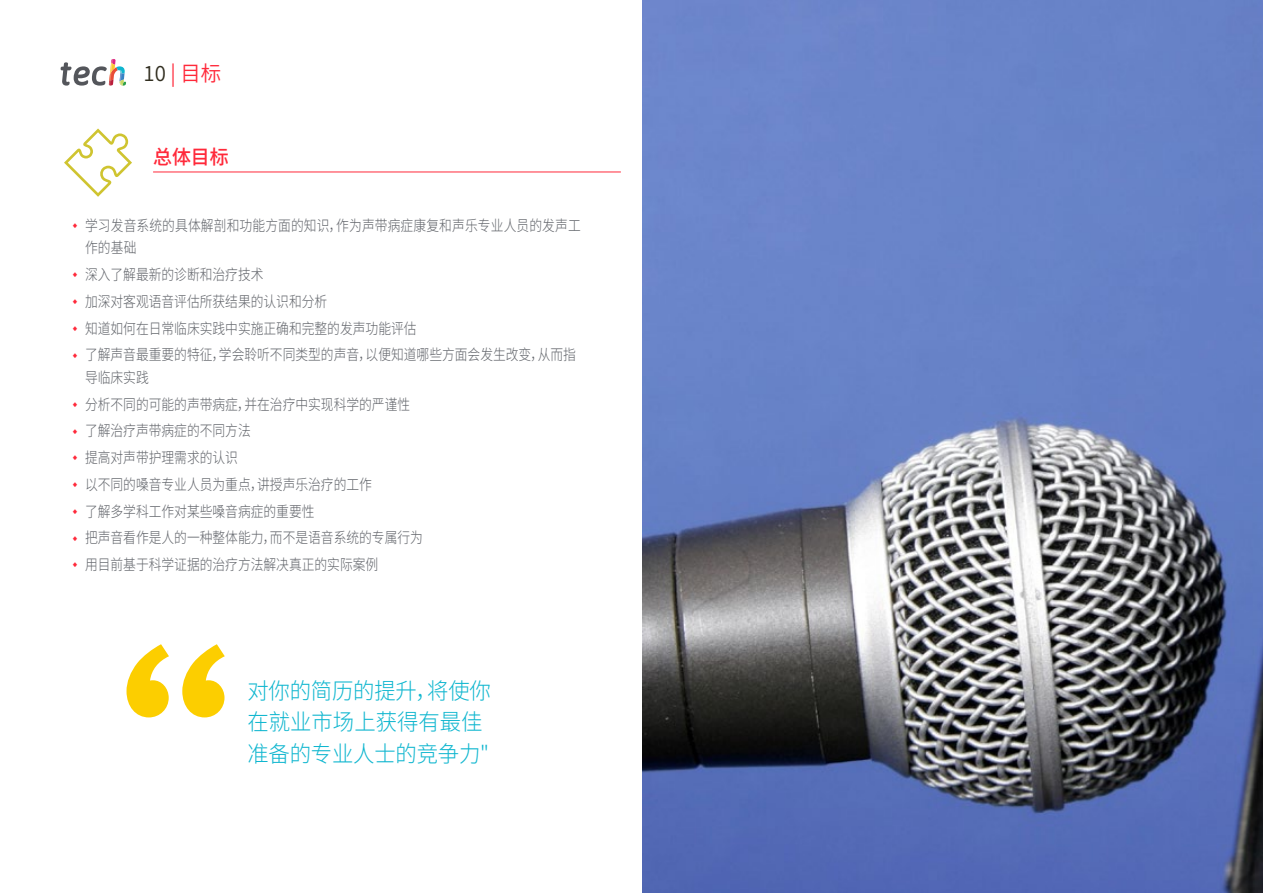
<style>
.page{position:relative;width:1263px;height:893px;background:#fff}
.page>*{position:absolute;margin:0;border:0;box-sizing:border-box;transform-origin:0 0}
.t1{font:300 22.5px/31.5px "Source Han Sans CN";letter-spacing:-.01em;color:#0fb6cf;scale:.95 1}
.t2{font:21px "Source Han Sans CN";color:#ff293a}
.t3{font:500 19.5px "Source Han Sans CN";color:#ff293a}
.t4{font:300 15px/26.7px "Source Han Sans CN";color:#61646a;scale:.85 1}
.s1{color:#312e20}
</style>
<div class="page">
<hr style="left:153px;top:172px;width:468px;height:1px;background:#ff293a">
<svg style="left:64px;top:128px;width:68px;height:69px"></svg>
<img style="left:642px;top:0;width:621px;height:893px">
<svg style="left:61px;top:59px;width:65px;height:27px"></svg>
<svg style="left:126px;top:644px;width:99px;height:73px"></svg>
<h2 class="t2" style="left:144px;top:61px;width:79px"><span class="s1">10</span> | 目标</h2>
<h3 class="t3" style="left:153px;top:145px;width:77px">总体目标</h3>
<p class="t4" style="left:85px;top:214px;width:585px;line-height:22.5px">学习发音系统的具体解剖和功能方面的知识，作为声带病症康复和声乐专业人员的发声工作的基础</p>
<p class="t4" style="left:85px;top:262px;width:579px">深入了解最新的诊断和治疗技术<br>加深对客观语音评估所获结果的认识和分析<br>知道如何在日常临床实践中实施正确和完整的发声功能评估<br>了解声音最重要的特征，学会聆听不同类型的声音，以便知道哪些方面会发生改变，从而指</p>
<p class="t4" style="left:85px;top:364px;width:399px">导临床实践<br>分析不同的可能的声带病症，并在治疗中实现科学的严谨性了解治疗声带病症的不同方法<br>提高对声带护理需求的认识<br>以不同的嗓音专业人员为重点，讲授声乐治疗的工作<br>了解多学科工作对某些嗓音病症的重要性<br>把声音看作是人的一种整体能力，而不是语音系统的专属行为用目前基于科学证据的治疗方法解决真正的实际案例</p>
<h1 class="t1" style="left:247px;top:675px;width:258px">对你的简历的提升，将使你在就业市场上获得有最佳准备的专业人士的竞争力"</h1>
</div>
